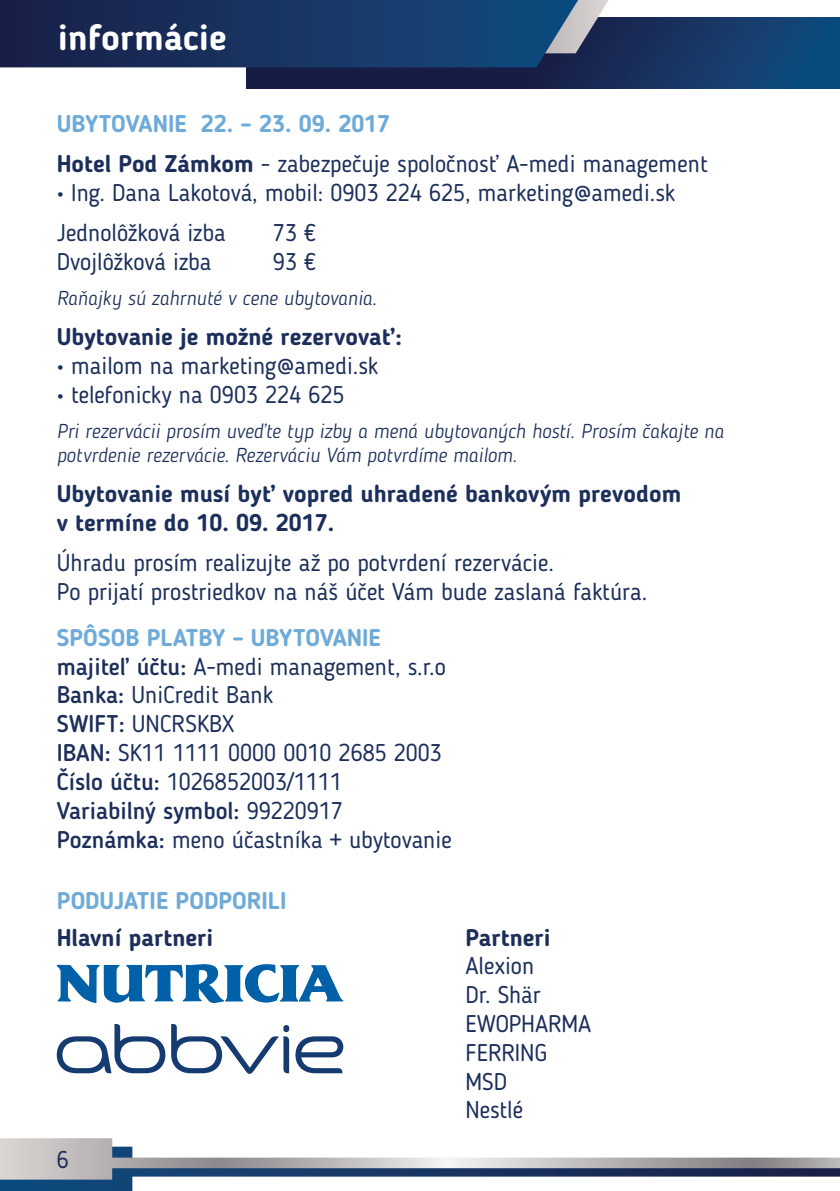
<style>
.page{position:relative;width:840px;height:1191px;background:#fff}
.page>*{position:absolute;margin:0;border:0;box-sizing:border-box;transform-origin:0 0}
.t1{font:700 36px "Blogger Sans";color:#fff}
.t2{font:24px/28.8px "Blogger Sans";color:#1c2f5b}
.t3{font:700 24px/28.8px "Blogger Sans";color:#1c2f5b}
.t4{font:700 24px "Blogger Sans";color:#6fabd9}
.t5{font:italic 300 20px/24px "Blogger Sans";color:#1c2f5b}
.s1{font-weight:700;color:#6fabd9}
.s2{font-weight:700}
.s3{font-weight:500}
</style>
<div class="page">
<svg style="left:0;top:1138px;width:839px;height:53px"></svg>
<svg style="left:246px;top:18px;width:593px;height:70px"></svg>
<svg style="left:0;top:0;width:619px;height:67px"></svg>
<svg style="left:57px;top:964px;width:286px;height:39px"></svg>
<svg style="left:57px;top:1024px;width:286px;height:49px"></svg>
<h1 class="t1" style="left:58px;top:16px;width:170px">informácie</h1>
<p class="t2" style="left:57px;top:103px;width:652px;line-height:40.2px"><span class="s1">UBYTOVANIE 22. – 23. 09. 2017<br></span><span class="s2">Hotel Pod Zámkom</span> - zabezpečuje spoločnosť A-medi management</p>
<p class="t2" style="left:57px;top:172px;width:619px;line-height:40.2px"><span class="s2">•</span> Ing. Dana Lakotová, mobil: 0903 224 625, marketing@amedi.sk<br>Jednolôžková izba</p>
<p class="t2" style="left:273px;top:218px;width:45px">73 €</p>
<p class="t2" style="left:57px;top:247px;width:156px">Dvojlôžková izba</p>
<p class="t2" style="left:273px;top:247px;width:45px">93 €</p>
<p class="t5" style="left:57px;top:286px;width:321px">Raňajky sú zahrnuté v cene ubytovania.</p>
<p class="t3" style="left:57px;top:322px;width:346px">Ubytovanie je možné rezervovať:</p>
<p class="t2" style="left:57px;top:351px;width:323px"><span class="s2">•</span> mailom na marketing@amedi.sk</p>
<p class="t2" style="left:57px;top:380px;width:289px"><span class="s2">•</span> telefonicky na 0903 224 625</p>
<p class="t5" style="left:57px;top:419px;width:668px">Pri rezervácii prosím uveďte typ izby a mená ubytovaných hostí. Prosím čakajte na potvrdenie rezervácie. Rezerváciu Vám potvrdíme mailom.</p>
<p class="t3" style="left:57px;top:479px;width:625px">Ubytovanie musí byť vopred uhradené bankovým prevodom v termíne do 10. 09. 2017.</p>
<p class="t2" style="left:57px;top:548px;width:591px">Úhradu prosím realizujte až po potvrdení rezervácie.<br>Po prijatí prostriedkov na náš účet Vám bude zaslaná faktúra.</p>
<p class="t2" style="left:57px;top:623px;width:396px"><span class="s1">SPÔSOB PLATBY – UBYTOVANIE </span><span class="s3">majiteľ účtu:</span> A-medi management, s.r.o<br><span class="s3">Banka:</span> UniCredit Bank<br><span class="s3">SWIFT:</span> UNCRSKBX<br><span class="s3">IBAN:</span> SK11 1111 0000 0010 2685 2003<br><span class="s3">Číslo účtu:</span> 1026852003/1111<br><span class="s3">Variabilný symbol:</span> 99220917<br><span class="s3">Poznámka:</span> meno účastníka + ubytovanie</p>
<p class="t4" style="left:57px;top:886px;width:231px">PODUJATIE PODPORILI</p>
<p class="t3" style="left:57px;top:922px;width:158px">Hlavní partneri</p>
<p class="t2" style="left:57px;top:1145px;width:13px">6</p>
<p class="t3" style="left:465px;top:922px;width:87px">Partneri</p>
<p class="t2" style="left:465px;top:951px;width:127px">Alexion<br>Dr. Shär<br>EWOPHARMA<br>FERRING<br>MSD<br>Nestlé</p>
</div>
